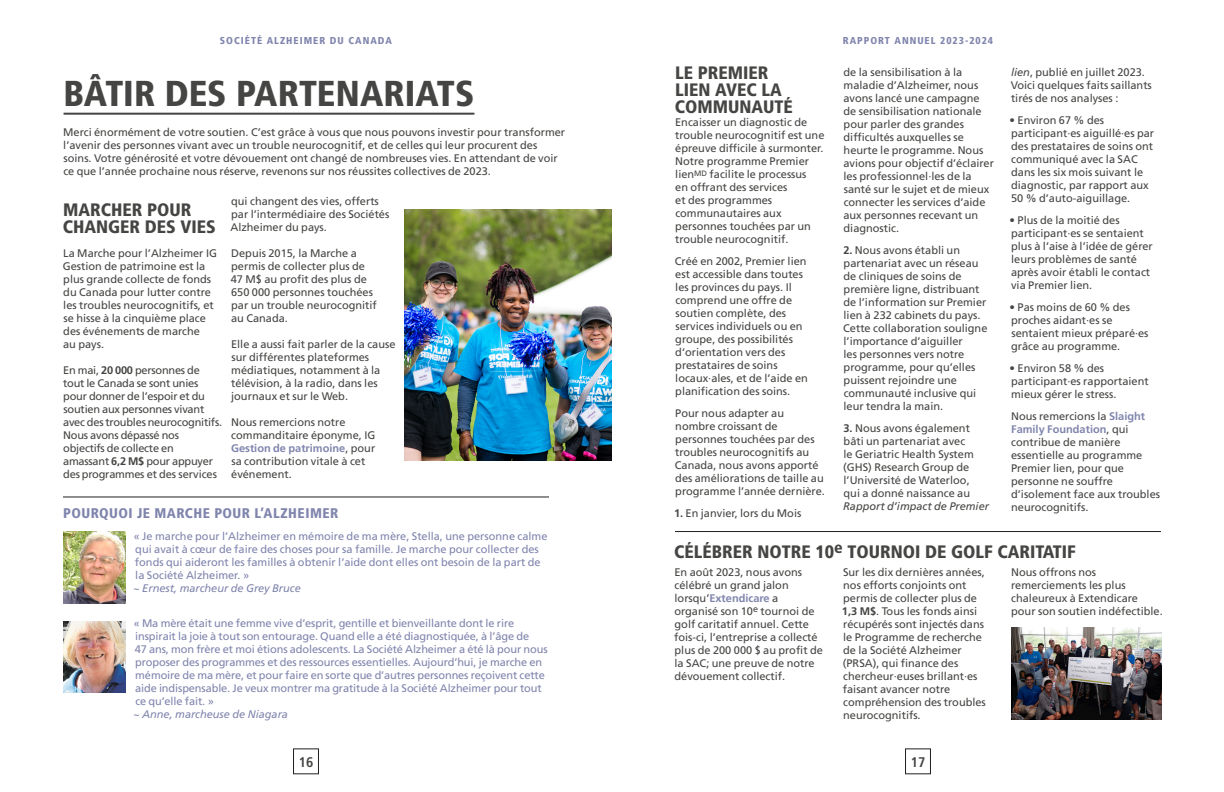
<style>
.page{position:relative;width:1224px;height:792px;background:#fff}
.page>*{position:absolute;margin:0;border:0;box-sizing:border-box;transform-origin:0 0}
.main_headline{font:36px "Frutiger LT 77 Blk Cn";color:#454543}
.t1{font:18px/17px "Frutiger LT 77 Blk Cn";color:#454543}
.main_headline-2{font:14px "Frutiger LT 77 Blk Cn";letter-spacing:.035em;color:#8085ad}
.t2{font:14px "Frutiger LT 67 Bd Cn";color:#454543}
.body_flush_left_tighter{font:11px/13px "Frutiger LT 55 Rm";color:#454543}
.body_justified_tighter{font:11px/13px "Frutiger LT 55 Rm";letter-spacing:-.01em;color:#8085ad}
.body_flush_left_tighter-2{font:11px/13px "Frutiger LT 55 Rm";letter-spacing:-.02em;color:#454543}
.t3{font:10px "Frutiger LT 77 Blk Cn";letter-spacing:.1em;color:#8085ad}
.s1{font-family:"Frutiger LT 65 Bd";color:#8085ad}
.s2{font-family:"Frutiger LT 65 Bd"}
.s3{font-family:"Frutiger LT 56 It"}
</style>
<div class="page">
<div style="left:293px;top:749px;width:26px;height:25px;border:1px solid #231f20"></div>
<div style="left:905px;top:749px;width:26px;height:25px;border:1px solid #231f20"></div>
<hr style="left:64px;top:113px;width:410px;height:2px;background:#454543">
<hr style="left:63px;top:497px;width:486px;height:1px;background:#231f20">
<hr style="left:675px;top:531px;width:486px;height:1px;background:#231f20">
<img style="left:63px;top:531px;width:63px;height:72px">
<img style="left:63px;top:621px;width:63px;height:72px">
<img style="left:1012px;top:627px;width:150px;height:93px">
<img style="left:404px;top:210px;width:208px;height:250px">
<p class="t3" style="left:220px;top:35px;width:174px">SOCIÉTÉ ALZHEIMER DU CANADA</p>
<p class="t3" style="left:843px;top:35px;width:152px">RAPPORT ANNUEL 2023-2024</p>
<p class="main_headline" style="left:64px;top:72px;width:412px">BÂTIR DES PARTENARIATS</p>
<p class="body_flush_left_tighter" style="left:63px;top:125px;width:503px">Merci énormément de votre soutien. C’est grâce à vous que nous pouvons investir pour transformer l’avenir des personnes vivant avec un trouble neurocognitif, et de celles qui leur procurent des soins. Votre générosité et votre dévouement ont changé de nombreuses vies. En attendant de voir ce que l’année prochaine nous réserve, revenons sur nos réussites collectives de 2023.</p>
<p class="body_flush_left_tighter" style="left:230px;top:195px;width:160px">qui changent des vies, offerts par l’intermédiaire des Sociétés<br>Alzheimer du pays.</p>
<p class="body_flush_left_tighter" style="left:231px;top:247px;width:148px">Depuis 2015, la Marche a permis de collecter plus de<br>47 M$ au profit des plus de<br>650 000 personnes touchées par un trouble neurocognitif au Canada.</p>
<p class="body_flush_left_tighter" style="left:231px;top:338px;width:166px">Elle a aussi fait parler de la cause sur différentes plateformes médiatiques, notamment à la télévision, à la radio, dans les journaux et sur le Web.</p>
<p class="body_flush_left_tighter" style="left:231px;top:416px;width:146px">Nous remercions notre commanditaire éponyme, IG<br><span class="s1">Gestion de patrimoine</span>, pour sa contribution vitale à cet événement.</p>
<p class="main_headline-2" style="left:63px;top:505px;width:277px">POURQUOI JE MARCHE POUR L’ALZHEIMER</p>
<p class="t1" style="left:63px;top:201px;width:155px">MARCHER POUR<br>CHANGER DES VIES</p>
<p class="body_flush_left_tighter" style="left:63px;top:247px;width:155px">La Marche pour l’Alzheimer IG</p>
<p class="body_flush_left_tighter" style="left:63px;top:260px;width:144px">Gestion de patrimoine est la</p>
<p class="body_flush_left_tighter" style="left:63px;top:273px;width:149px">plus grande collecte de fonds</p>
<p class="body_flush_left_tighter" style="left:63px;top:286px;width:149px">du Canada pour lutter contre</p>
<p class="body_flush_left_tighter" style="left:63px;top:299px;width:152px">les troubles neurocognitifs, et</p>
<p class="body_flush_left_tighter" style="left:64px;top:312px;width:144px">se hisse à la cinquième place</p>
<p class="body_flush_left_tighter" style="left:63px;top:325px;width:138px">des événements de marche</p>
<p class="body_flush_left_tighter" style="left:63px;top:338px;width:42px">au pays.</p>
<p class="body_flush_left_tighter-2" style="left:63px;top:364px;width:138px">En mai, <span class="s2">20 000</span> personnes de</p>
<p class="body_flush_left_tighter-2" style="left:63px;top:377px;width:137px">tout le Canada se sont unies</p>
<p class="body_flush_left_tighter-2" style="left:63px;top:390px;width:143px">pour donner de l’espoir et du</p>
<p class="body_flush_left_tighter-2" style="left:64px;top:403px;width:142px">soutien aux personnes vivant</p>
<p class="body_flush_left_tighter-2" style="left:63px;top:416px;width:161px">avec des troubles neurocognitifs.<br>Nous avons dépassé nos objectifs de collecte en amassant <span class="s2">6,2 M$</span> pour appuyer des programmes et des services</p>
<p class="t1" style="left:675px;top:64px;width:120px">LE PREMIER<br>LIEN AVEC LA<br>COMMUNAUTÉ</p>
<p class="body_flush_left_tighter" style="left:675px;top:116px;width:151px">Encaisser un diagnostic de trouble neurocognitif est une épreuve difficile à surmonter.<br>Notre programme Premier lien<sup>MD</sup> facilite le processus<br>en offrant des services<br>et des programmes communautaires aux personnes touchées par un trouble neurocognitif.</p>
<p class="body_flush_left_tighter" style="left:675px;top:255px;width:135px">Créé en 2002, Premier lien est accessible dans toutes les provinces du pays. Il comprend une offre de soutien complète, des services individuels ou en groupe, des possibilités d’orientation vers des prestataires de soins locaux·ales, et de l’aide en planification des soins.</p>
<p class="body_flush_left_tighter" style="left:675px;top:407px;width:151px">Pour nous adapter au nombre croissant de personnes touchées par des troubles neurocognitifs au<br>Canada, nous avons apporté des améliorations de taille au programme l’année dernière.</p>
<p class="body_flush_left_tighter" style="left:674px;top:507px;width:129px"><span class="s2">1.</span> En janvier, lors du Mois</p>
<p class="body_flush_left_tighter" style="left:843px;top:66px;width:152px">de la sensibilisation à la maladie d’Alzheimer, nous avons lancé une campagne de sensibilisation nationale pour parler des grandes difficultés auxquelles se heurte le programme. Nous avions pour objectif d’éclairer les professionnel·les de la santé sur le sujet et de mieux connecter les services d’aide aux personnes recevant un diagnostic.</p>
<p class="body_flush_left_tighter" style="left:843px;top:244px;width:146px"><span class="s2">2.</span> Nous avons établi un partenariat avec un réseau de cliniques de soins de première ligne, distribuant de l’information sur Premier lien à 232 cabinets du pays.<br>Cette collaboration souligne l’importance d’aiguiller<br>les personnes vers notre programme, pour qu’elles puissent rejoindre une communauté inclusive qui leur tendra la main.</p>
<p class="body_flush_left_tighter" style="left:843px;top:422px;width:147px"><span class="s2">3.</span> Nous avons également bâti un partenariat avec<br>le Geriatric Health System (GHS) Research Group de l’Université de Waterloo,<br>qui a donné naissance au<br><span class="s3">Rapport d’impact de Premier</span></p>
<p class="body_flush_left_tighter" style="left:1011px;top:66px;width:143px"><span class="s3">lien</span>, publié en juillet 2023.<br>Voici quelques faits saillants tirés de nos analyses :</p>
<p class="body_flush_left_tighter" style="left:1010px;top:114px;width:146px">• Environ 67 % des participant·es aiguillé·es par des prestataires de soins ont communiqué avec la SAC dans les six mois suivant le diagnostic, par rapport aux<br>50 % d’auto-aiguillage.</p>
<p class="body_flush_left_tighter" style="left:1010px;top:214px;width:145px">• Plus de la moitié des participant·es se sentaient plus à l’aise à l’idée de gérer leurs problèmes de santé après avoir établi le contact via Premier lien.</p>
<p class="body_flush_left_tighter" style="left:1010px;top:301px;width:140px">• Pas moins de 60 % des proches aidant·es se sentaient mieux préparé·es grâce au programme.</p>
<p class="body_flush_left_tighter" style="left:1010px;top:362px;width:141px">• Environ 58 % des participant·es rapportaient mieux gérer le stress.</p>
<p class="body_flush_left_tighter" style="left:1011px;top:410px;width:150px">Nous remercions la <span class="s1">Slaight<br>Family Foundation</span>, qui contribue de manière essentielle au programme<br>Premier lien, pour que personne ne souffre d’isolement face aux troubles neurocognitifs.</p>
<p class="body_justified_tighter" style="left:133px;top:530px;width:416px">« Je marche pour l’Alzheimer en mémoire de ma mère, Stella, une personne calme qui avait à cœur de faire des choses pour sa famille. Je marche pour collecter des fonds qui aideront les familles à obtenir l’aide dont elles ont besoin de la part de la Société Alzheimer. »<br><span class="s3">~ Ernest, marcheur de Grey Bruce</span></p>
<p class="body_justified_tighter" style="left:133px;top:616px;width:416px">« Ma mère était une femme vive d’esprit, gentille et bienveillante dont le rire inspirait la joie à tout son entourage. Quand elle a été diagnostiquée, à l’âge de<br>47 ans, mon frère et moi étions adolescents. La Société Alzheimer a été là pour nous proposer des programmes et des ressources essentielles. Aujourd’hui, je marche en mémoire de ma mère, et pour faire en sorte que d’autres personnes reçoivent cette aide indispensable. Je veux montrer ma gratitude à la Société Alzheimer pour tout ce qu’elle fait. »<br><span class="s3">~ Anne, marcheuse de Niagara</span></p>
<p class="t1" style="left:674px;top:543px;width:403px">CÉLÉBRER NOTRE 10<sup>e</sup> TOURNOI DE GOLF CARITATIF</p>
<p class="body_flush_left_tighter" style="left:674px;top:566px;width:150px">En août 2023, nous avons célébré un grand jalon lorsqu’<span class="s1">Extendicare</span> a organisé son 10<sup>e</sup> tournoi de golf caritatif annuel. Cette fois-ci, l’entreprise a collecté plus de 200 000 $ au profit de la SAC; une preuve de notre dévouement collectif.</p>
<p class="body_flush_left_tighter" style="left:842px;top:566px;width:145px">Sur les dix dernières années, nos efforts conjoints ont permis de collecter plus de<br><span class="s2">1,3 M$</span>. Tous les fonds ainsi récupérés sont injectés dans le Programme de recherche de la Société Alzheimer (PRSA), qui finance des chercheur·euses brillant·es faisant avancer notre compréhension des troubles neurocognitifs.</p>
<p class="body_flush_left_tighter" style="left:1011px;top:566px;width:153px">Nous offrons nos remerciements les plus chaleureux à Extendicare pour son soutien indéfectible.</p>
<p class="t2" style="left:299px;top:753px;width:16px">16</p>
<p class="t2" style="left:911px;top:753px;width:16px">17</p>
</div>
